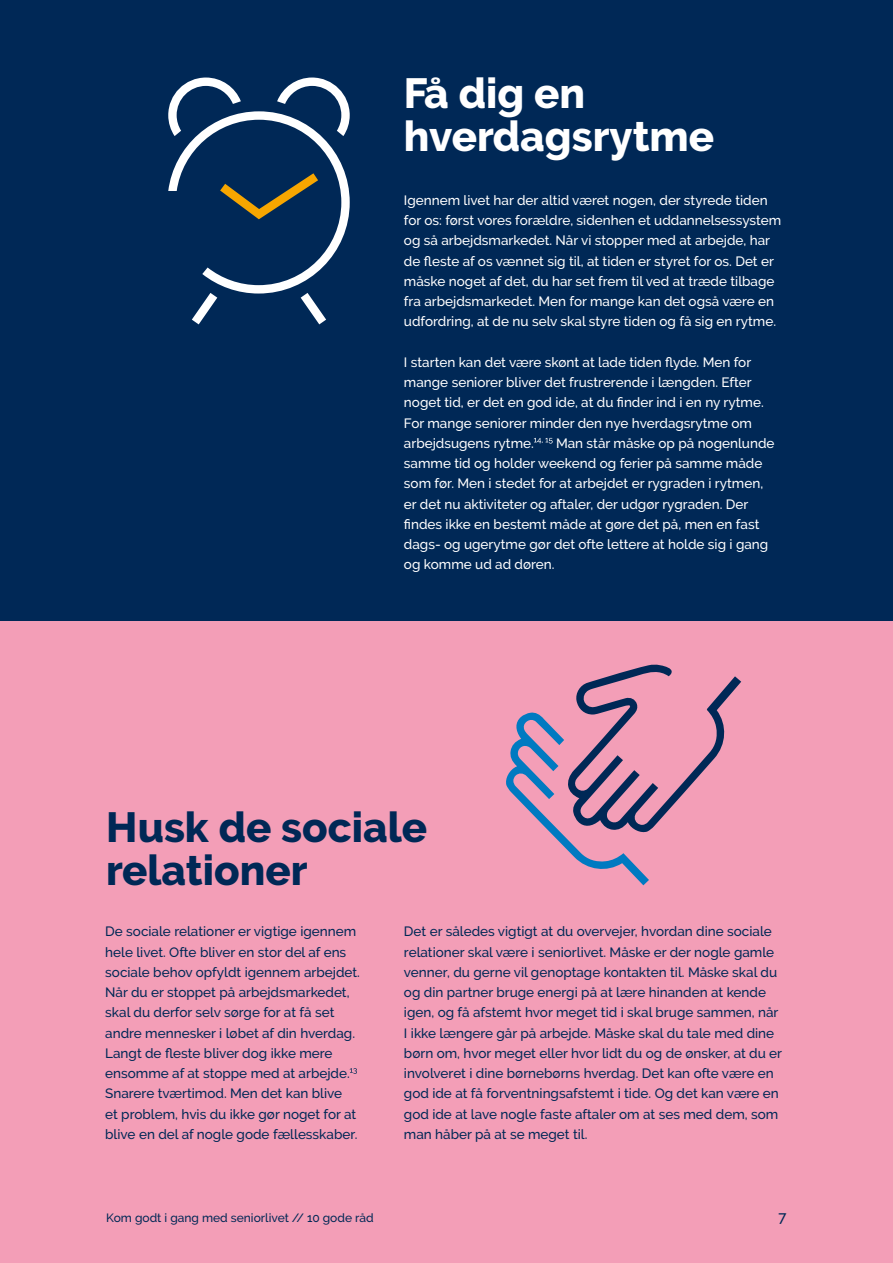
<style>
.page{position:relative;width:893px;height:1263px;background:#fff}
.page>*{position:absolute;margin:0;border:0;box-sizing:border-box;transform-origin:0 0}
.H2_Rubrik{font:800 42px/43.5px "Raleway";color:#002856}
.H2_Rubrik-2{font:800 42px "Raleway";color:#fff}
.t1{font:500 15px "Raleway";color:#002856}
.P_brødtekst{font:500 13.5px/20.2px "Raleway";color:#002856}
.P_brødtekst-2{font:500 13.5px/20.2px "Raleway";color:#fff}
.P_brødtekst-3{font:13.5px "Raleway Medium 2";color:#fff}
.t2{font:500 12px "Raleway";color:#002856}
.s1{font-family:"Raleway Medium 2";font-weight:400}
</style>
<div class="page">
<div style="left:0;top:600px;width:893px;height:663px;background:#f39eb7"></div>
<div style="left:0;top:0;width:893px;height:621px;background:#002856"></div>
<svg style="left:534px;top:438px;width:19px;height:6px"></svg>
<svg style="left:168px;top:78px;width:182px;height:246px"></svg>
<svg style="left:350px;top:1068px;width:7px;height:6px"></svg>
<svg style="left:506px;top:664px;width:235px;height:221px"></svg>
<h2 class="H2_Rubrik-2" style="left:404px;top:69px;width:183px">Få dig en</h2>
<h2 class="H2_Rubrik-2" style="left:404px;top:112px;width:312px">hverdagsrytme</h2>
<p class="P_brødtekst-2" style="left:404px;top:190px;width:379px">Igennem livet har der altid været nogen, der styrede tiden for os: først vores forældre, sidenhen et uddannelsessystem og så arbejdsmarkedet. Når vi stopper med at arbejde, har <span class="s1">de fleste af os vænnet sig til, at tiden er styret for os. Det er </span>måske noget af det, du har set frem til ved at træde tilbage fra arbejdsmarkedet. Men for mange kan det også være en udfordring, at de nu selv skal styre tiden og få sig en rytme.</p>
<p class="P_brødtekst-2" style="left:404px;top:352px;width:349px"><span class="s1">I starten kan det være skønt at lade tiden flyde. Men for </span>mange seniorer bliver det frustrerende i længden. Efter</p>
<p class="P_brødtekst-3" style="left:404px;top:395px;width:361px">noget tid, er det en god ide, at du finder ind i en ny rytme.</p>
<p class="P_brødtekst-2" style="left:404px;top:413px;width:350px">For mange seniorer minder den nye hverdagsrytme om arbejdsugens rytme.</p>
<p class="P_brødtekst-2" style="left:404px;top:433px;width:372px;text-indent:152px">Man står måske op på nogenlunde samme tid og holder weekend og ferier på samme måde som før. Men i stedet for at arbejdet er rygraden i rytmen,</p>
<p class="P_brødtekst-2" style="left:404px;top:494px;width:366px">er det nu aktiviteter og aftaler, der udgør rygraden. Der <span class="s1">findes ikke en bestemt måde at gøre det på, men en fast </span>dags- og ugerytme gør det ofte lettere at holde sig i gang og komme ud ad døren.</p>
<h2 class="H2_Rubrik" style="left:106px;top:805px;width:322px">Husk de sociale relationer</h2>
<p class="P_brødtekst" style="left:105px;top:921px;width:256px">De sociale relationer er vigtige igennem hele livet. Ofte bliver en stor del af ens sociale behov opfyldt igennem arbejdet.<br>Når du er stoppet på arbejdsmarkedet, skal du derfor selv sørge for at få set andre mennesker i løbet af din hverdag.<br><span class="s1">Langt de fleste bliver dog ikke mere </span>ensomme af at stoppe med at arbejde.<br><span class="s1">Snarere tværtimod. Men det kan blive<br></span>et problem, hvis du ikke gør noget for at blive en del af nogle gode fællesskaber.</p>
<p class="P_brødtekst" style="left:404px;top:921px;width:380px">Det er således vigtigt at du overvejer, hvordan dine sociale relationer skal være i seniorlivet. Måske er der nogle gamle venner, du gerne vil genoptage kontakten til. Måske skal du og din partner bruge energi på at lære hinanden at kende igen, og få afstemt hvor meget tid i skal bruge sammen, når I ikke længere går på arbejde. Måske skal du tale med dine børn om, hvor meget eller hvor lidt du og de ønsker, at du er involveret i dine børnebørns hverdag. Det kan ofte være en god ide at få forventningsafstemt i tide. Og det kan være en god ide at lave nogle faste aftaler om at ses med dem, som man håber på at se meget til.</p>
<p class="t2" style="left:106px;top:1211px;width:269px">Kom godt i gang med seniorlivet // 10 gode råd</p>
<p class="t1" style="left:779px;top:1208px;width:10px">7</p>
</div>
